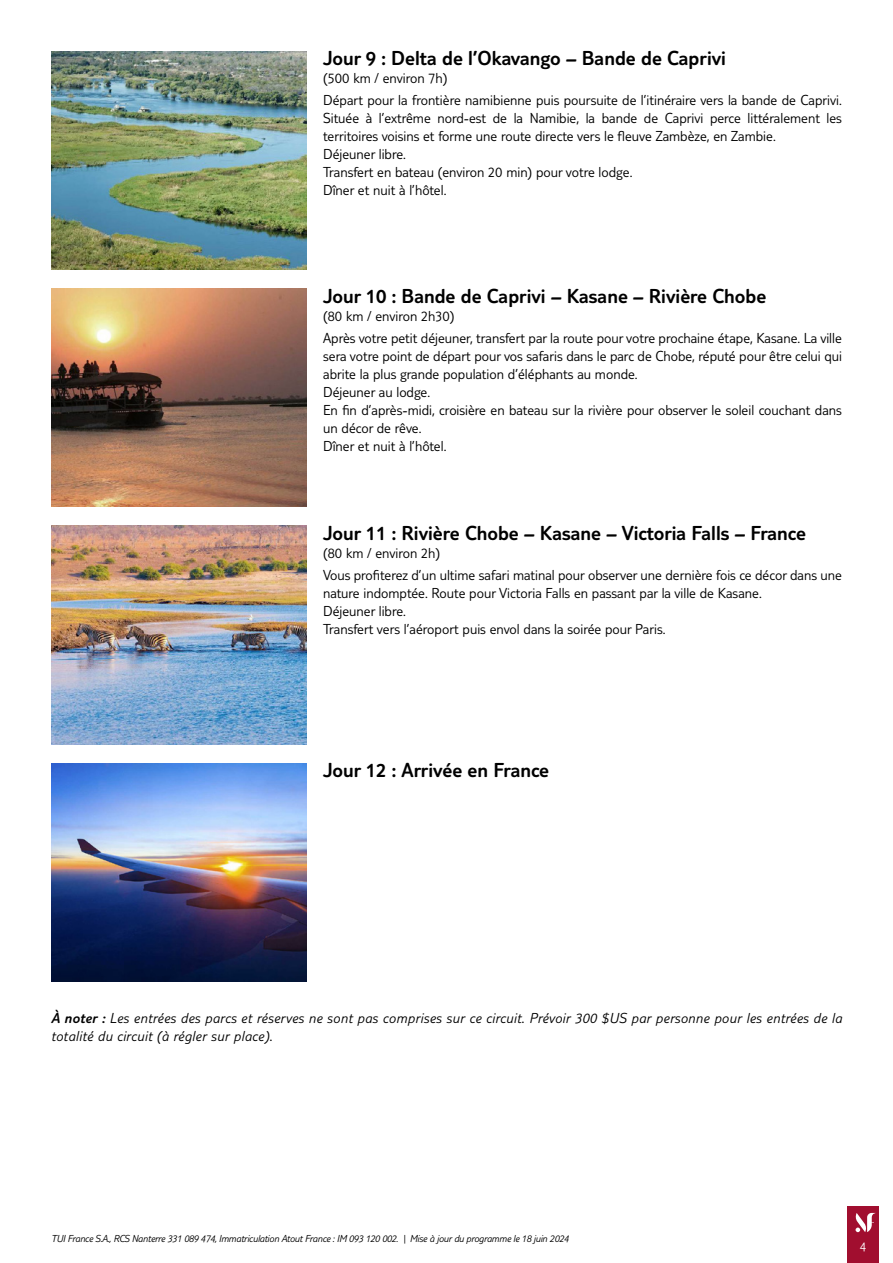
<style>
.page{position:relative;width:893px;height:1263px;background:#fff}
.page>*{position:absolute;margin:0;border:0;box-sizing:border-box;transform-origin:0 0}
.t1{font:300 21px "TUI Type";color:#000}
.t2{font:300 15px/18px "TUI Type";color:#000}
.t3{font:italic 300 15px/18px "TUI Type";letter-spacing:.02em;color:#000}
.t4{font:300 13.5px "TUI Type";color:#fff}
.t5{font:italic 300 10.5px "TUI Type";letter-spacing:-.02em;color:#000}
.s1{font-style:inherit}
</style>
<div class="page">
<div style="left:847px;top:1206px;width:32px;height:57px;background:#a10e2f"></div>
<svg style="left:855px;top:1213px;width:21px;height:19px"></svg>
<img style="left:51px;top:51px;width:255px;height:219px">
<img style="left:51px;top:288px;width:255px;height:219px">
<img style="left:51px;top:526px;width:255px;height:218px">
<img style="left:51px;top:763px;width:255px;height:218px">
<h1 class="t1" style="left:323px;top:46px;width:404px">Jour 9 : Delta de l’Okavango – Bande de Caprivi</h1>
<p class="t2" style="left:323px;top:67px;width:520px;line-height:22.2px">(500 km / environ 7h)<br>Départ pour la frontière namibienne puis poursuite de l’itinéraire vers la bande de Caprivi.</p>
<p class="t2" style="left:323px;top:109px;width:520px">Située à l’extrême nord-est de la Namibie, la bande de Caprivi perce littéralement les territoires voisins et forme une route directe vers le fleuve Zambèze, en Zambie.<br>Déjeuner libre.<br>Transfert en bateau (environ 20 min) pour votre lodge.<br>Dîner et nuit à l’hôtel.</p>
<h1 class="t1" style="left:323px;top:283px;width:445px">Jour 10 : Bande de Caprivi – Kasane – Rivière Chobe</h1>
<p class="t2" style="left:323px;top:304px;width:520px;line-height:22.2px">(80 km / environ 2h30)<br>Après votre petit déjeuner, transfert par la route pour votre prochaine étape, Kasane. La ville</p>
<p class="t2" style="left:323px;top:346px;width:520px">sera votre point de départ pour vos safaris dans le parc de Chobe, réputé pour être celui qui abrite la plus grande population d’éléphants au monde.<br>Déjeuner au lodge.<br>En fin d’après-midi, croisière en bateau sur la rivière pour observer le soleil couchant dans un décor de rêve.<br>Dîner et nuit à l’hôtel.</p>
<h1 class="t1" style="left:323px;top:521px;width:484px">Jour 11 : Rivière Chobe – Kasane – Victoria Falls – France</h1>
<p class="t2" style="left:323px;top:541px;width:520px;line-height:22.2px">(80 km / environ 2h)<br>Vous profiterez d’un ultime safari matinal pour observer une dernière fois ce décor dans une</p>
<p class="t2" style="left:323px;top:584px;width:440px">nature indomptée. Route pour Victoria Falls en passant par la ville de Kasane.<br>Déjeuner libre.<br>Transfert vers l’aéroport puis envol dans la soirée pour Paris.</p>
<h1 class="t1" style="left:323px;top:758px;width:227px">Jour 12 : Arrivée en France</h1>
<p class="t3" style="left:51px;top:1009px;width:792px"><span class="s1">À noter :</span> Les entrées des parcs et réserves ne sont pas comprises sur ce circuit. Prévoir 300 $US par personne pour les entrées de la totalité du circuit (à régler sur place).</p>
<p class="t5" style="left:51px;top:1232px;width:519px">TUI France S.A., RCS Nanterre 331 089 474, Immatriculation Atout France : IM 093 120 002. | Mise à jour du programme le 18 juin 2024</p>
<p class="t4" style="left:860px;top:1239px;width:8px">4</p>
</div>
